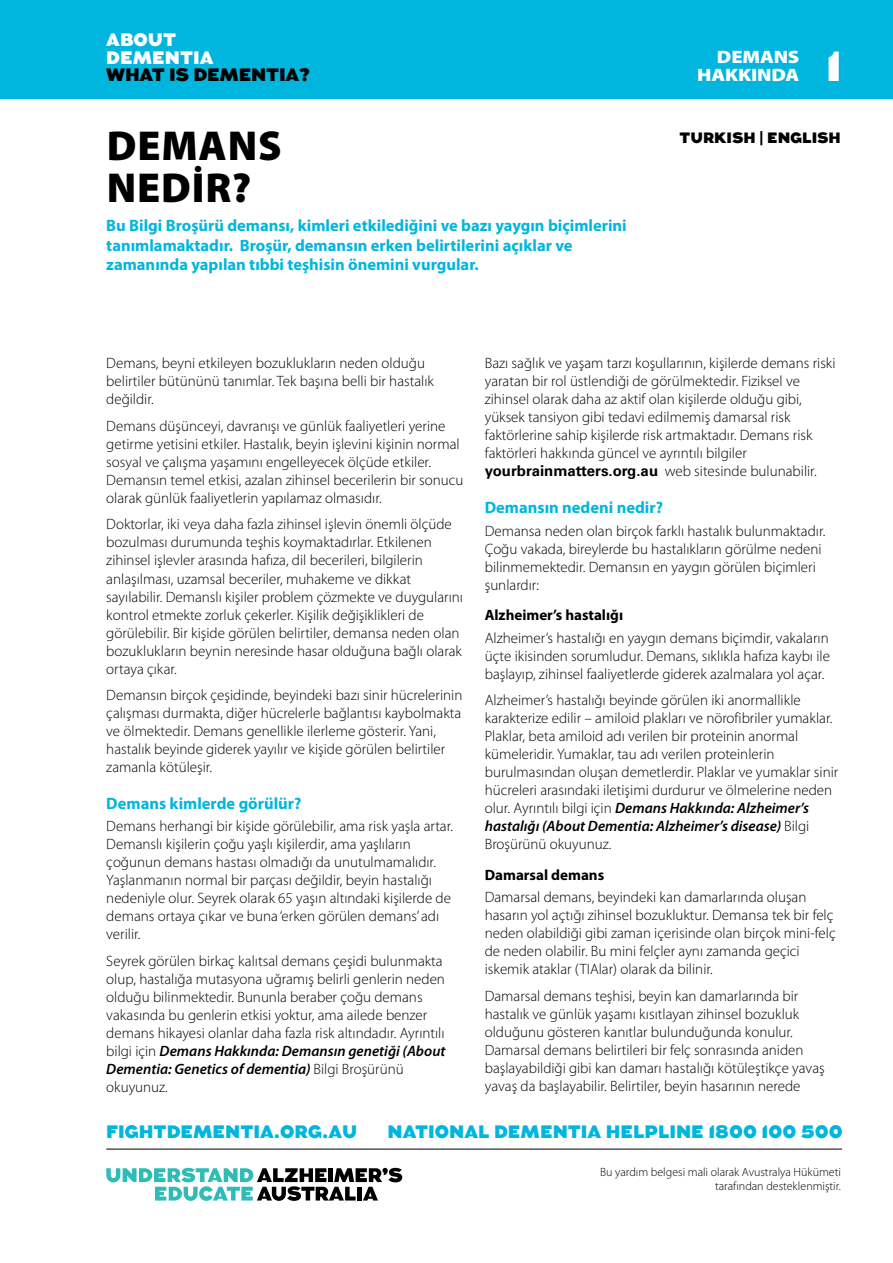
<style>
.page{position:relative;width:893px;height:1263px;background:#fff}
.page>*{position:absolute;margin:0;border:0;box-sizing:border-box;transform-origin:0 0}
.t1{font:900 42px/42px "Myriad Pro";letter-spacing:.02em;color:#000}
.t2{font:900 42px "Augustus";color:#fff}
.t3{font:900 18px "Augustus";color:#00b6de}
.t4{font:900 18px "Augustus";letter-spacing:-.01em;color:#000}
.t5{font:900 18px/18px "Myriad Pro";letter-spacing:-.01em;color:#fff;text-align:right;scale:1.14 1}
.t6{font:900 18px/17.2px "Augustus";color:#fff}
.t7{font:700 16.5px/19.5px "Myriad Pro";color:#00b6de}
.t8{font:300 15px/18px "Myriad Pro";color:#000}
.t9{font:700 15px "Myriad Pro";color:#000}
.t10{font:900 15px "Augustus";color:#000}
.t11{font:300 12px/13.8px "Myriad Pro";color:#000;text-align:right}
.s1{font-weight:600;font-style:italic}
.s2{font-family:"Univers LT Std";font-weight:700}
</style>
<div class="page">
<div style="left:0;top:0;width:893px;height:99px;background:#00b6de"></div>
<hr style="left:106px;top:1149px;width:736px;height:1px;background:#000">
<svg style="left:106px;top:1168px;width:296px;height:33px"></svg>
<p class="t6" style="left:106px;top:32px;width:109px">ABOUT<br>DEMENTIA</p>
<p class="t4" style="left:106px;top:64px;width:205px">WHAT IS DEMENTIA?</p>
<h1 class="t1" style="left:107px;top:123px;width:177px">DEMANS<br>NEDİR?</h1>
<p class="t7" style="left:106px;top:216px;width:522px">Bu Bilgi Broşürü demansı, kimleri etkilediğini ve bazı yaygın biçimlerini tanımlamaktadır. Broşür, demansın erken belirtilerini açıklar ve zamanında yapılan tıbbi teşhisin önemini vurgular.</p>
<p class="t5" style="left:697px;top:47px;width:91px">DEMANS<br>HAKKINDA</p>
<h1 class="t2" style="left:826px;top:41px;width:18px">1</h1>
<p class="t10" style="left:679px;top:129px;width:163px">TURKISH | ENGLISH</p>
<p class="t8" style="left:106px;top:354px;width:329px">Demans, beyni etkileyen bozuklukların neden olduğu belirtiler bütününü tanımlar. Tek başına belli bir hastalık değildir.</p>
<p class="t8" style="left:106px;top:417px;width:359px">Demans düşünceyi, davranışı ve günlük faaliyetleri yerine getirme yetisini etkiler. Hastalık, beyin işlevini kişinin normal sosyal ve çalışma yaşamını engelleyecek ölçüde etkiler.<br>Demansın temel etkisi, azalan zihinsel becerilerin bir sonucu olarak günlük faaliyetlerin yapılamaz olmasıdır.</p>
<p class="t8" style="left:106px;top:515px;width:358px">Doktorlar, iki veya daha fazla zihinsel işlevin önemli ölçüde bozulması durumunda teşhis koymaktadırlar. Etkilenen zihinsel işlevler arasında hafıza, dil becerileri, bilgilerin anlaşılması, uzamsal beceriler, muhakeme ve dikkat sayılabilir. Demanslı kişiler problem çözmekte ve duygularını kontrol etmekte zorluk çekerler. Kişilik değişiklikleri de görülebilir. Bir kişide görülen belirtiler, demansa neden olan bozuklukların beynin neresinde hasar olduğuna bağlı olarak ortaya çıkar.</p>
<p class="t8" style="left:106px;top:686px;width:358px">Demansın birçok çeşidinde, beyindeki bazı sinir hücrelerinin çalışması durmakta, diğer hücrelerle bağlantısı kaybolmakta ve ölmektedir. Demans genellikle ilerleme gösterir. Yani, hastalık beyinde giderek yayılır ve kişide görülen belirtiler zamanla kötüleşir.</p>
<p class="t7" style="left:106px;top:793px;width:197px">Demans kimlerde görülür?</p>
<p class="t8" style="left:106px;top:817px;width:348px">Demans herhangi bir kişide görülebilir, ama risk yaşla artar.<br>Demanslı kişilerin çoğu yaşlı kişilerdir, ama yaşlıların çoğunun demans hastası olmadığı da unutulmamalıdır.<br>Yaşlanmanın normal bir parçası değildir, beyin hastalığı nedeniyle olur. Seyrek olarak 65 yaşın altındaki kişilerde de demans ortaya çıkar ve buna ‘erken görülen demans’ adı verilir.</p>
<p class="t8" style="left:106px;top:951px;width:341px">Seyrek görülen birkaç kalıtsal demans çeşidi bulunmakta olup, hastalığa mutasyona uğramış belirli genlerin neden olduğu bilinmektedir. Bununla beraber çoğu demans vakasında bu genlerin etkisi yoktur, ama ailede benzer demans hikayesi olanlar daha fazla risk altındadır. Ayrıntılı bilgi için <span class="s1">Demans Hakkında: Demansın genetiği (About Dementia: Genetics of dementia)</span> Bilgi Broşürünü okuyunuz.</p>
<p class="t8" style="left:485px;top:354px;width:352px">Bazı sağlık ve yaşam tarzı koşullarının, kişilerde demans riski yaratan bir rol üstlendiği de görülmektedir. Fiziksel ve zihinsel olarak daha az aktif olan kişilerde olduğu gibi, yüksek tansiyon gibi tedavi edilmemiş damarsal risk faktörlerine sahip kişilerde risk artmaktadır. Demans risk faktörleri hakkında güncel ve ayrıntılı bilgiler <span class="s2">yourbrainmatters.org.au</span> web sitesinde bulunabilir.</p>
<p class="t7" style="left:485px;top:497px;width:180px">Demansın nedeni nedir?</p>
<p class="t8" style="left:485px;top:521px;width:342px">Demansa neden olan birçok farklı hastalık bulunmaktadır.<br>Çoğu vakada, bireylerde bu hastalıkların görülme nedeni bilinmemektedir. Demansın en yaygın görülen biçimleri şunlardır:</p>
<p class="t9" style="left:485px;top:605px;width:140px">Alzheimer’s hastalığı</p>
<p class="t8" style="left:485px;top:628px;width:347px;text-align:justify">Alzheimer’s hastalığı en yaygın demans biçimdir, vakaların üçte ikisinden sorumludur. Demans, sıklıkla hafıza kaybı ile başlayıp, zihinsel faaliyetlerde giderek azalmalara yol açar.</p>
<p class="t8" style="left:485px;top:691px;width:355px">Alzheimer’s hastalığı beyinde görülen iki anormallikle karakterize edilir – amiloid plakları ve nörofibriler yumaklar.<br>Plaklar, beta amiloid adı verilen bir proteinin anormal kümeleridir. Yumaklar, tau adı verilen proteinlerin burulmasından oluşan demetlerdir. Plaklar ve yumaklar sinir hücreleri arasındaki iletişimi durdurur ve ölmelerine neden olur. Ayrıntılı bilgi için <span class="s1">Demans Hakkında: Alzheimer’s hastalığı (About Dementia: Alzheimer’s disease)</span> Bilgi Broşürünü okuyunuz.</p>
<p class="t9" style="left:485px;top:865px;width:121px">Damarsal demans</p>
<p class="t8" style="left:485px;top:888px;width:352px">Damarsal demans, beyindeki kan damarlarında oluşan hasarın yol açtığı zihinsel bozukluktur. Demansa tek bir felç neden olabildiği gibi zaman içerisinde olan birçok mini-felç de neden olabilir. Bu mini felçler aynı zamanda geçici iskemik ataklar (TIAlar) olarak da bilinir.</p>
<p class="t8" style="left:485px;top:986px;width:341px">Damarsal demans teşhisi, beyin kan damarlarında bir hastalık ve günlük yaşamı kısıtlayan zihinsel bozukluk olduğunu gösteren kanıtlar bulunduğunda konulur.<br>Damarsal demans belirtileri bir felç sonrasında aniden başlayabildiği gibi kan damarı hastalığı kötüleştikçe yavaş yavaş da başlayabilir. Belirtiler, beyin hasarının nerede</p>
<p class="t3" style="left:106px;top:1121px;width:252px">FIGHTDEMENTIA.ORG.AU</p>
<p class="t3" style="left:387px;top:1121px;width:457px">NATIONAL DEMENTIA HELPLINE 1800 100 500</p>
<p class="t11" style="left:600px;top:1165px;width:242px">Bu yardım belgesi mali olarak Avustralya Hükümeti tarafından desteklenmiştir.</p>
</div>
